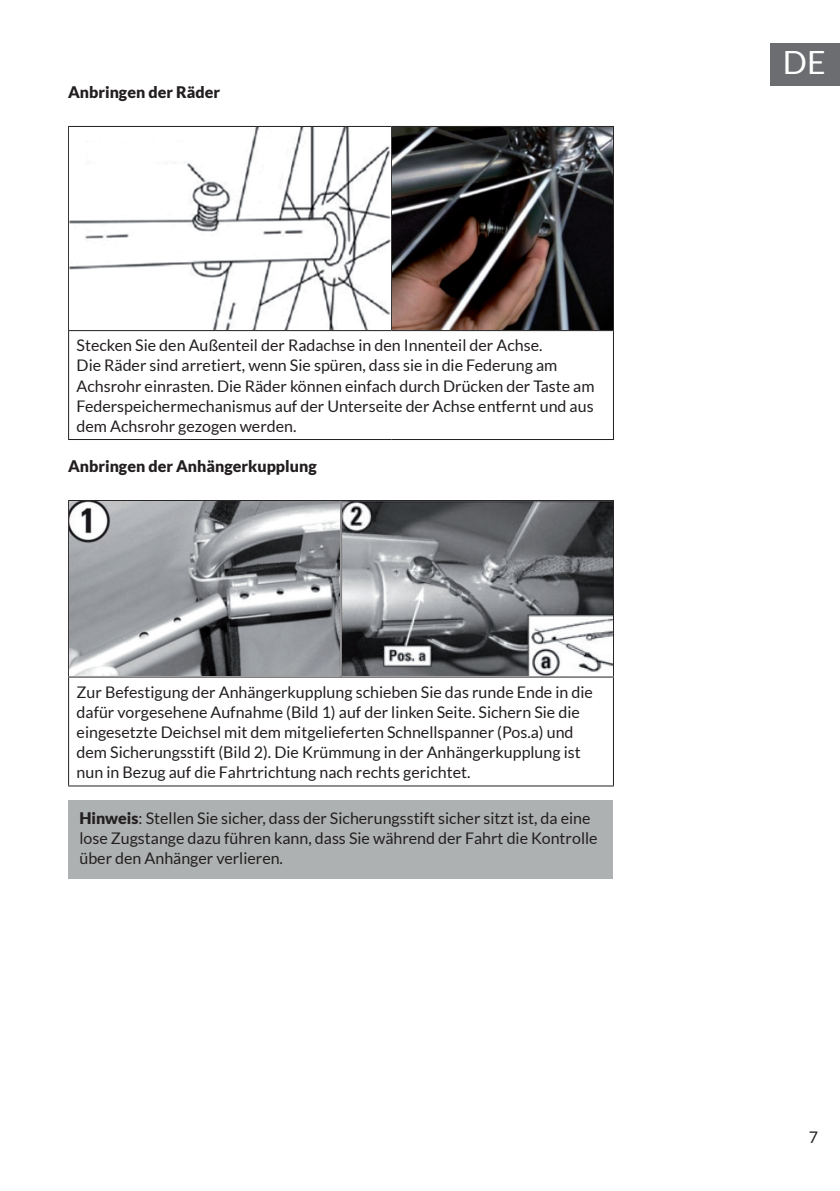
<style>
.page{position:relative;width:840px;height:1191px;background:#fff}
.page>*{position:absolute;margin:0;border:0;box-sizing:border-box;transform-origin:0 0}
.t1{font:32px "Lato";color:#fff}
.t2{font:16px/20px "Lato";color:#231f20}
.t3{font:900 16px "Lato";color:#231f20}
.s1{font-weight:900}
</style>
<div class="page">
<div style="left:770px;top:43px;width:69px;height:42px;background:#6c6d70"></div>
<div style="left:68px;top:800px;width:544px;height:78px;background:#aeb1b1"></div>
<hr style="left:68px;top:126px;width:323px;height:1px;background:#231f20">
<hr style="left:68px;top:127px;width:1px;height:203px;background:#231f20">
<hr style="left:391px;top:126px;width:222px;height:1px;background:#231f20">
<hr style="left:391px;top:127px;width:1px;height:203px;background:#231f20">
<hr style="left:612px;top:127px;width:1px;height:203px;background:#231f20">
<hr style="left:68px;top:330px;width:323px;height:1px;background:#231f20">
<hr style="left:68px;top:331px;width:1px;height:108px;background:#231f20">
<hr style="left:391px;top:330px;width:222px;height:1px;background:#231f20">
<hr style="left:612px;top:331px;width:1px;height:108px;background:#231f20">
<hr style="left:68px;top:439px;width:323px;height:1px;background:#231f20">
<hr style="left:391px;top:439px;width:222px;height:1px;background:#231f20">
<img style="left:70px;top:128px;width:320px;height:201px">
<img style="left:392px;top:128px;width:220px;height:201px">
<hr style="left:68px;top:500px;width:273px;height:1px;background:#231f20">
<hr style="left:68px;top:501px;width:1px;height:175px;background:#231f20">
<hr style="left:341px;top:500px;width:272px;height:1px;background:#231f20">
<hr style="left:340px;top:501px;width:1px;height:175px;background:#231f20">
<hr style="left:612px;top:501px;width:1px;height:175px;background:#231f20">
<hr style="left:68px;top:676px;width:273px;height:1px;background:#231f20">
<hr style="left:68px;top:677px;width:1px;height:108px;background:#231f20">
<hr style="left:341px;top:676px;width:272px;height:1px;background:#231f20">
<hr style="left:612px;top:677px;width:1px;height:108px;background:#231f20">
<hr style="left:68px;top:785px;width:273px;height:1px;background:#231f20">
<hr style="left:341px;top:785px;width:272px;height:1px;background:#231f20">
<img style="left:70px;top:501px;width:270px;height:175px">
<img style="left:342px;top:501px;width:270px;height:175px">
<p class="t3" style="left:68px;top:83px;width:153px">Anbringen der Räder</p>
<p class="t2" style="left:77px;top:335px;width:519px">Stecken Sie den Außenteil der Radachse in den Innenteil der Achse.<br>Die Räder sind arretiert, wenn Sie spüren, dass sie in die Federung am Achsrohr einrasten. Die Räder können einfach durch Drücken der Taste am Federspeichermechanismus auf der Unterseite der Achse entfernt und aus dem Achsrohr gezogen werden.</p>
<p class="t3" style="left:68px;top:457px;width:250px">Anbringen der Anhängerkupplung</p>
<p class="t2" style="left:77px;top:682px;width:517px">Zur Befestigung der Anhängerkupplung schieben Sie das runde Ende in die dafür vorgesehene Aufnahme (Bild 1) auf der linken Seite. Sichern Sie die eingesetzte Deichsel mit dem mitgelieferten Schnellspanner (Pos.a) und dem Sicherungsstift (Bild 2). Die Krümmung in der Anhängerkupplung ist nun in Bezug auf die Fahrtrichtung nach rechts gerichtet.</p>
<p class="t2" style="left:79px;top:808px;width:519px"><span class="s1">Hinweis</span>: Stellen Sie sicher, dass der Sicherungsstift sicher sitzt ist, da eine lose Zugstange dazu führen kann, dass Sie während der Fahrt die Kontrolle über den Anhänger verlieren.</p>
<h1 class="t1" style="left:782px;top:45px;width:44px">DE</h1>
<p class="t2" style="left:808px;top:1127px;width:11px">7</p>
</div>
